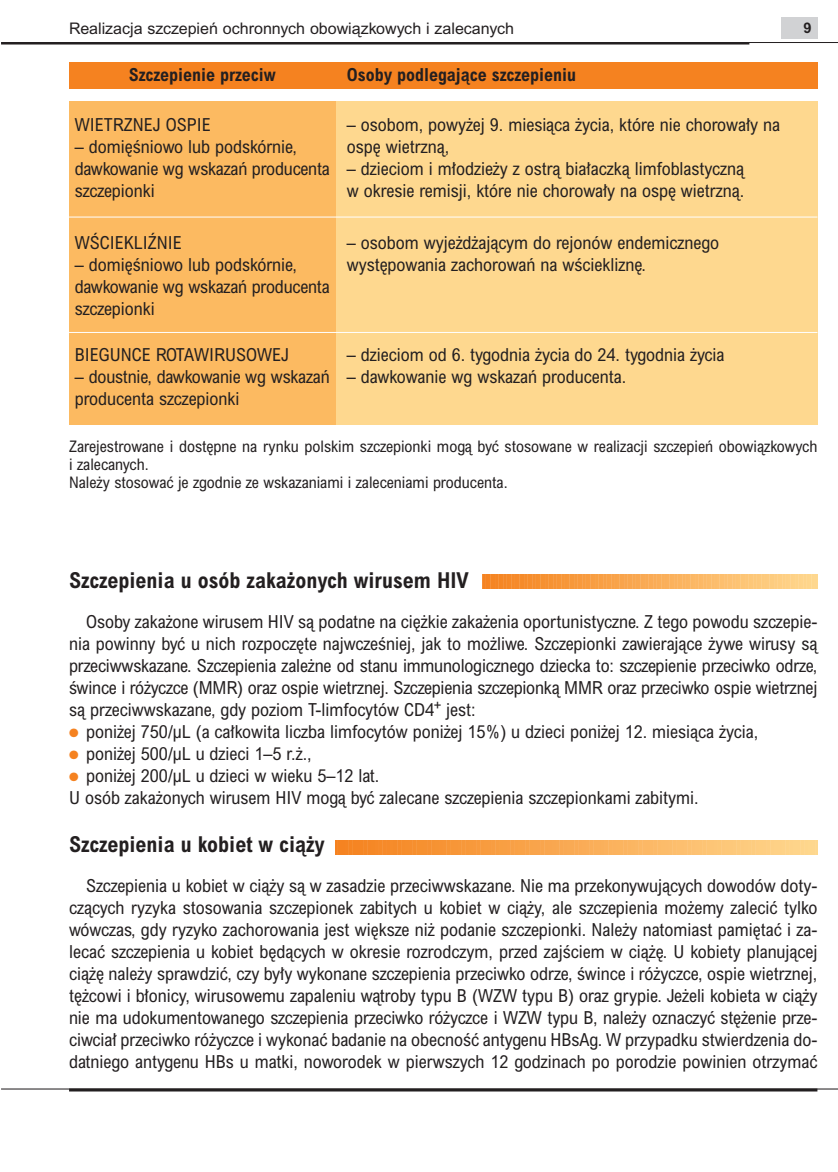
<style>
.page{position:relative;width:838px;height:1172px;background:#fff}
.page>*{position:absolute;margin:0;border:0;box-sizing:border-box;transform-origin:0 0}
.t1{font:22px "Arial Condensed Bold PL";color:#231f20}
.t2{font:18px/22px "Arial Condensed PL";color:#231f20}
.t3{font:18px "Arial Condensed Bold PL";color:#231f20}
.t4{font:16px/18px "Arial Condensed PL";color:#231f20}
.t5{font:16px "Arial PL";color:#231f20}
.t6{font:14.6px "Arial Bold PL";color:#231f20}
.s1{color:#f58220}
</style>
<div class="page">
<hr style="left:1px;top:43px;width:748px;height:2px;background:#231f20">
<hr style="left:1px;top:42px;width:837px;height:1px;background:#231f20">
<hr style="left:69px;top:1089px;width:748px;height:3px;background:#231f20">
<hr style="left:1px;top:1088px;width:837px;height:2px;background:#231f20">
<div style="left:781px;top:17px;width:36px;height:21px;background:#d1d2d4"></div>
<div style="left:296px;top:101px;width:521px;height:323px;background:#fed88f"></div>
<div style="left:69px;top:101px;width:267px;height:323px;background:#fcba61"></div>
<div style="left:69px;top:62px;width:267px;height:27px;background:#f58220"></div>
<div style="left:296px;top:62px;width:521px;height:27px;background:#f58220"></div>
<hr style="left:69px;top:217px;width:748px;height:1px;background:#fff">
<hr style="left:69px;top:332px;width:748px;height:1px;background:#fff">
<svg style="left:482px;top:574px;width:336px;height:14px;background:#f9ad58"></svg>
<svg style="left:336px;top:840px;width:482px;height:14px;background:#f9ac56"></svg>
<p class="t5" style="left:69px;top:23px;width:447px">Realizacja szczepieƒ ochronnych obowiàzkowych i zalecanych</p>
<p class="t6" style="left:804px;top:22px;width:10px">9</p>
<p class="t3" style="left:129px;top:68px;width:149px">Szczepienie przeciw</p>
<p class="t3" style="left:347px;top:68px;width:231px">Osoby podlegajàce szczepieniu</p>
<p class="t2" style="left:75px;top:117px;width:137px">WIETRZNEJ OSPIE</p>
<p class="t2" style="left:75px;top:139px;width:257px">– domi´Êniowo lub podskórnie, dawkowanie wg wskazaƒ producenta szczepionki</p>
<p class="t2" style="left:347px;top:117px;width:435px">– osobom, powy˝ej 9. miesiàca ˝ycia, które nie chorowa∏y na osp´ wietrznà,</p>
<p class="t2" style="left:347px;top:161px;width:399px">– dzieciom i m∏odzie˝y z ostrà bia∏aczkà limfoblastycznà w okresie remisji, które nie chorowa∏y na osp´ wietrznà.</p>
<p class="t2" style="left:75px;top:234px;width:109px">WÂCIEKLIèNIE</p>
<p class="t2" style="left:75px;top:256px;width:256px">– domi´Êniowo lub podskórnie, dawkowanie wg wskazaƒ producenta szczepionki</p>
<p class="t2" style="left:75px;top:347px;width:216px">BIEGUNCE ROTAWIRUSOWEJ</p>
<p class="t2" style="left:75px;top:369px;width:256px">– doustnie, dawkowanie wg wskazaƒ producenta szczepionki</p>
<p class="t2" style="left:347px;top:234px;width:374px">– osobom wyje˝d˝ajàcym do rejonów endemicznego wyst´powania zachorowaƒ na wÊcieklizn´.</p>
<p class="t2" style="left:347px;top:347px;width:379px">– dzieciom od 6. tygodnia ˝ycia do 24. tygodnia ˝ycia</p>
<p class="t2" style="left:347px;top:369px;width:281px">– dawkowanie wg wskazaƒ producenta.</p>
<p class="t4" style="left:69px;top:440px;width:750px">Zarejestrowane i dost´pne na rynku polskim szczepionki mogà byç stosowane w realizacji szczepieƒ obowiàzkowych i zalecanych.<br>Nale˝y stosowaç je zgodnie ze wskazaniami i zaleceniami producenta.</p>
<p class="t1" style="left:69px;top:573px;width:401px">Szczepienia u osób zaka˝onych wirusem HIV</p>
<p class="t2" style="left:69px;top:614px;width:750px;text-align:justify;text-indent:17px">Osoby zaka˝one wirusem HIV sà podatne na ci´˝kie zaka˝enia oportunistyczne. Z tego powodu szczepie&shy;nia powinny byç u nich rozpocz´te najwczeÊniej, jak to mo˝liwe. Szczepionki zawierajàce ˝ywe wirusy sà przeciwwskazane. Szczepienia zale˝ne od stanu immunologicznego dziecka to: szczepienie przeciwko odrze, Êwince i ró˝yczce (MMR) oraz ospie wietrznej. Szczepienia szczepionkà MMR oraz przeciwko ospie wietrznej sà przeciwwskazane, gdy poziom T-limfocytów CD4<sup>+</sup> jest:</p>
<p class="t2" style="left:69px;top:724px;width:691px"><span class="s1">●</span> poni˝ej 750/µL (a ca∏kowita liczba limfocytów poni˝ej 15%) u dzieci poni˝ej 12. miesiàca ˝ycia,</p>
<p class="t2" style="left:69px;top:746px;width:244px"><span class="s1">●</span> poni˝ej 500/µL u dzieci 1–5 r.˝.,</p>
<p class="t2" style="left:69px;top:768px;width:631px"><span class="s1">●</span> poni˝ej 200/µL u dzieci w wieku 5–12 lat.<br>U osób zaka˝onych wirusem HIV mogà byç zalecane szczepienia szczepionkami zabitymi.</p>
<p class="t1" style="left:69px;top:837px;width:257px">Szczepienia u kobiet w cià˝y</p>
<p class="t2" style="left:69px;top:878px;width:750px;text-align:justify;text-indent:17px">Szczepienia u kobiet w cià˝y sà w zasadzie przeciwwskazane. Nie ma przekonywujàcych dowodów doty&shy;czàcych ryzyka stosowania szczepionek zabitych u kobiet w cià˝y, ale szczepienia mo˝emy zaleciç tylko wówczas, gdy ryzyko zachorowania jest wi´ksze ni˝ podanie szczepionki. Nale˝y natomiast pami´taç i za&shy;lecaç szczepienia u kobiet b´dàcych w okresie rozrodczym, przed zajÊciem w cià˝´. U kobiety planujàcej cià˝´ nale˝y sprawdziç, czy by∏y wykonane szczepienia przeciwko odrze, Êwince i ró˝yczce, ospie wietrznej, t´˝cowi i b∏onicy, wirusowemu zapaleniu wàtroby typu B (WZW typu B) oraz grypie. Je˝eli kobieta w cià˝y nie ma udokumentowanego szczepienia przeciwko ró˝yczce i WZW typu B, nale˝y oznaczyç st´˝enie prze&shy;ciwcia∏ przeciwko ró˝yczce i wykonaç badanie na obecnoÊç antygenu HBsAg. W przypadku stwierdzenia do&shy;datniego antygenu HBs u matki, noworodek w pierwszych 12 godzinach po porodzie powinien otrzymaç</p>
</div>
